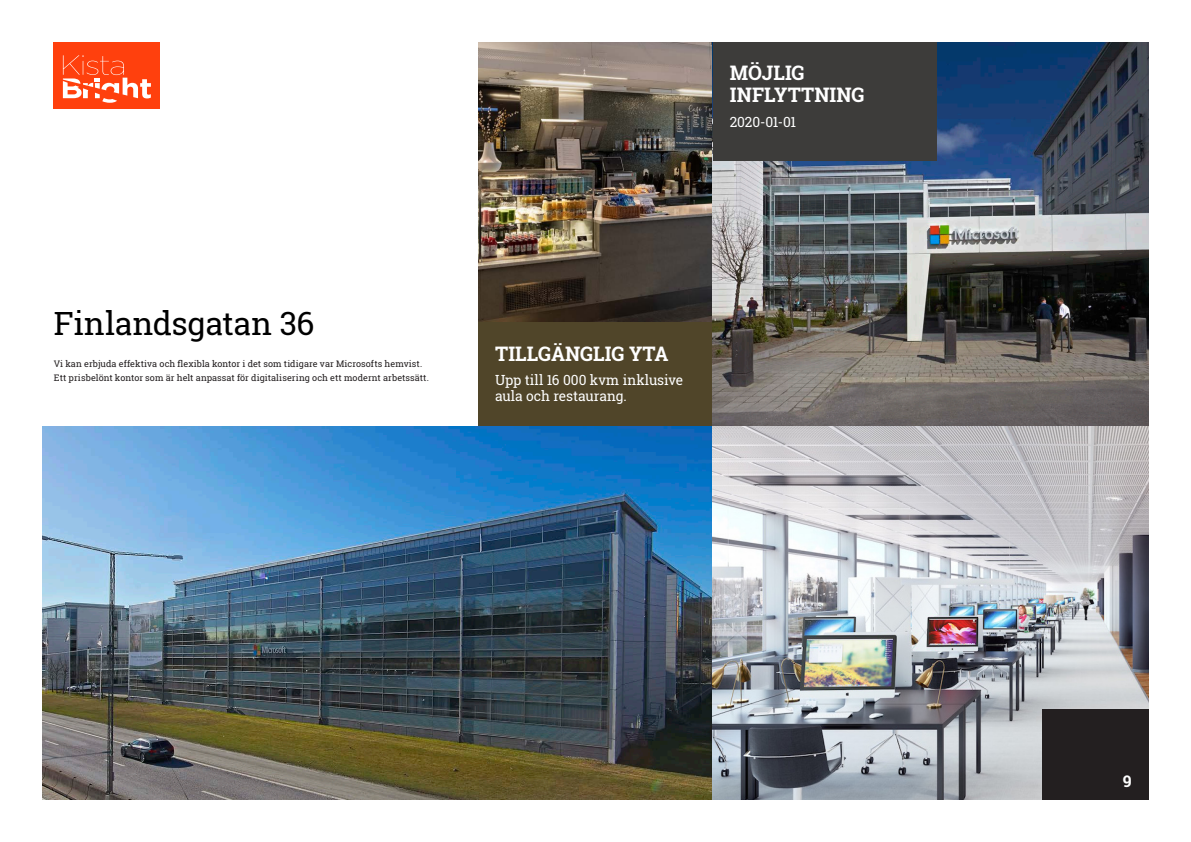
<style>
.page{position:relative;width:1191px;height:842px;background:#fff}
.page>*{position:absolute;margin:0;border:0;box-sizing:border-box;transform-origin:0 0}
.t1{font:32px "Roboto Slab";letter-spacing:-.01em;color:#000}
.t2{font:700 20px/22px "Roboto Slab";color:#fff}
.t3{font:700 16px "Roboto Slab";color:#fff}
.t4{font:14px/16px "Roboto Slab";letter-spacing:-.01em;color:#fff}
.t5{font:9px/14px "Roboto Slab";letter-spacing:.005em;color:#231f20}
</style>
<div class="page">
<img style="left:478px;top:43px;width:670px;height:384px">
<div style="left:54px;top:43px;width:106px;height:66px;background:#ff400d"></div>
<svg style="left:63px;top:55px;width:88px;height:48px"></svg>
<div style="left:478px;top:323px;width:235px;height:104px;background:#504529"></div>
<img style="left:43px;top:427px;width:1105px;height:372px">
<div style="left:713px;top:43px;width:223px;height:118px;background:#3d3c3a"></div>
<div style="left:1042px;top:709px;width:106px;height:90px;background:#231f20"></div>
<p class="t2" style="left:730px;top:62px;width:136px">MÖJLIG<br>INFLYTTNING</p>
<p class="t4" style="left:730px;top:114px;width:68px">2020-01-01</p>
<p class="t1" style="left:54px;top:301px;width:262px">Finlandsgatan 36</p>
<p class="t5" style="left:54px;top:356px;width:376px">Vi kan erbjuda effektiva och flexibla kontor i det som tidigare var Microsofts hemvist.<br>Ett prisbelönt kontor som är helt anpassat för digitalisering och ett modernt arbetssätt.</p>
<p class="t2" style="left:495px;top:342px;width:175px">TILLGÄNGLIG YTA</p>
<p class="t4" style="left:495px;top:372px;width:189px">Upp till 16 000 kvm inklusive aula och restaurang.</p>
<h3 class="t3" style="left:1122px;top:770px;width:10px">9</h3>
</div>
